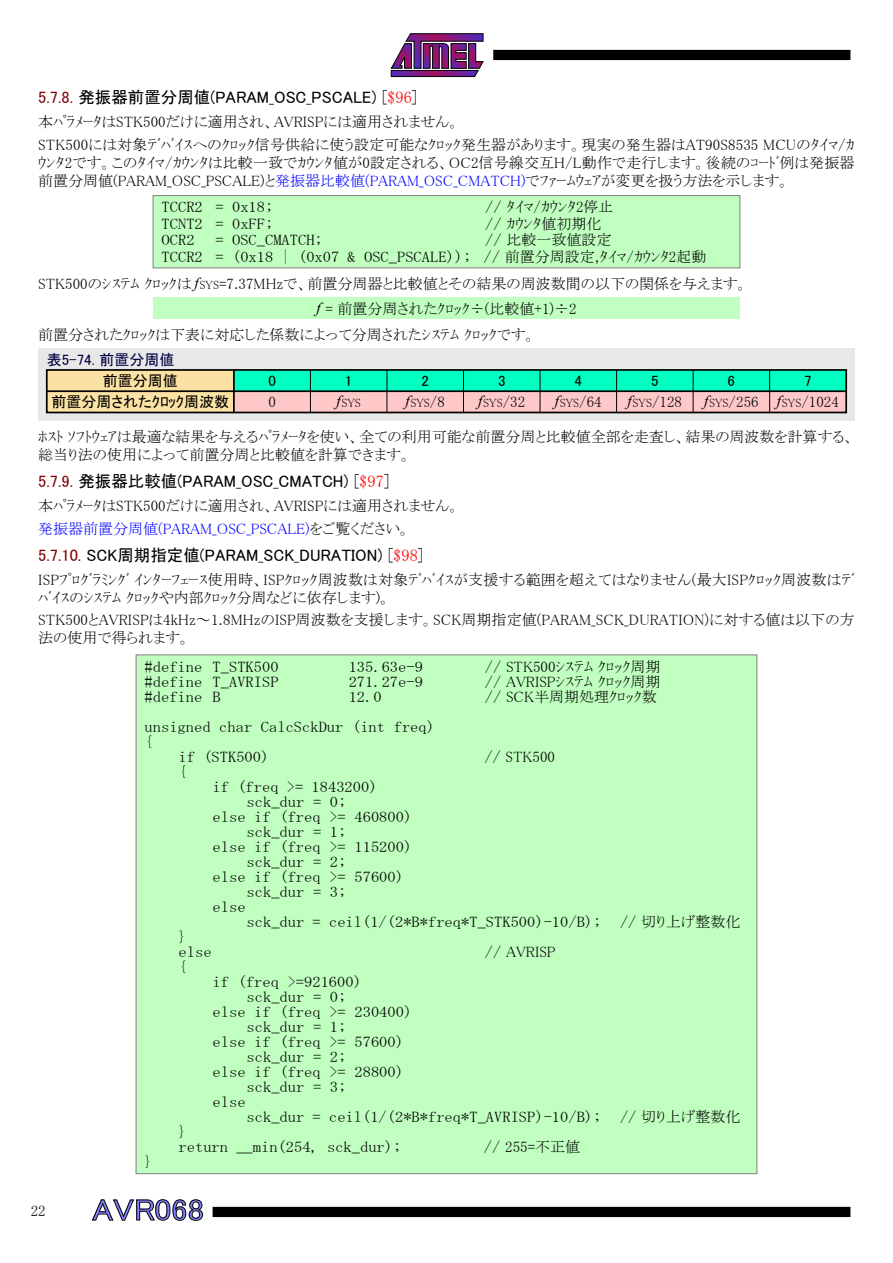
<style>
.page{position:relative;width:893px;height:1263px;background:#fff}
.page>*{position:absolute;margin:0;border:0;box-sizing:border-box;transform-origin:0 0}
.t1{font:30px "MS P Gothic";color:#8080ff;scale:1.1 1}
.t2{font:16.5px "MS P Gothic";color:#000}
.t3{font:15px/18px "MS P Mincho";color:#000}
.t4{font:15px/15px "MS Mincho";color:#000;scale:1.1 1}
.t5{font:15px/21.3px "MS P Gothic";color:#000;text-align:center}
.t6{font:15px "MS P Gothic";color:#000040}
.t7{font:12px "MS P Mincho";color:#000}
.s1{color:#800000}
.s2{font-family:"MS P Mincho"}
.s3{font-family:"MS P Mincho";color:#f00}
.s4{color:#00f}
.s5{font-family:"MS Mincho"}
.s6{font-family:"Times New Roman";font-style:italic}
.s7{font-size:12px}
.s8{font-family:"Times New Roman";font-style:italic;font-size:15px}
.s9{font-size:15px}
</style>
<div class="page">
<svg style="left:390px;top:33px;width:94px;height:44px"></svg>
<div style="left:493px;top:50px;width:357px;height:10px;background:#000"></div>
<div style="left:213px;top:1207px;width:637px;height:10px;background:#000"></div>
<svg style="left:92px;top:1199px;width:111px;height:22px"></svg>
<div style="left:153px;top:196px;width:587px;height:72px;background:#c0ffc0"></div>
<div style="left:153px;top:195px;width:587px;height:73px;border:1px solid #808080"></div>
<div style="left:153px;top:298px;width:587px;height:21px;background:#c0ffc0"></div>
<div style="left:38px;top:349px;width:817px;height:72px;background:#e8e8e8"></div>
<div style="left:234px;top:391px;width:612px;height:21px;background:#ffc8c8"></div>
<div style="left:234px;top:370px;width:612px;height:21px;background:#00ffc0"></div>
<div style="left:47px;top:370px;width:187px;height:42px;background:#fce1a4"></div>
<div style="left:46px;top:369px;width:801px;height:44px;border:2px solid #000"></div>
<hr style="left:233px;top:370px;width:2px;height:42px;background:#000">
<hr style="left:47px;top:390px;width:799px;height:2px;background:#000">
<hr style="left:310px;top:370px;width:1px;height:42px;background:#000">
<hr style="left:387px;top:370px;width:1px;height:42px;background:#000">
<hr style="left:463px;top:370px;width:1px;height:42px;background:#000">
<hr style="left:540px;top:370px;width:1px;height:42px;background:#000">
<hr style="left:616px;top:370px;width:1px;height:42px;background:#000">
<hr style="left:693px;top:370px;width:1px;height:42px;background:#000">
<hr style="left:769px;top:370px;width:1px;height:42px;background:#000">
<div style="left:136px;top:655px;width:621px;height:519px;background:#c0ffc0"></div>
<p class="t2" style="left:38px;top:89px;width:381px"><span class="s1">5.7.8.</span> 発振器前置分周値(PARAM_OSC_PSCALE) <span class="s2">[</span><span class="s3">$96</span><span class="s2">]</span></p>
<p class="t3" style="left:38px;top:111px;width:818px;line-height:22.5px">本ﾊﾟﾗﾒｰﾀはSTK500だけに適用され、AVRISPには適用されません。<br>STK500には対象ﾃﾞﾊﾞｲｽへのｸﾛｯｸ信号供給に使う設定可能なｸﾛｯｸ発生器があります。現実の発生器はAT90S8535 MCUのﾀｲﾏ/ｶ</p>
<p class="t3" style="left:38px;top:154px;width:818px">ｳﾝﾀ2です。このﾀｲﾏ/ｶｳﾝﾀは比較一致でｶｳﾝﾀ値が0設定される、OC2信号線交互H/L動作で走行します。後続のｺｰﾄﾞ例は発振器前置分周値(PARAM_OSC_PSCALE)と<span class="s4">発振器比較値(PARAM_OSC_CMATCH)</span>でﾌｧｰﾑｳｪｱが変更を扱う方法を示します。</p>
<p class="t4" style="left:162px;top:199px;width:103px">TCCR2 = 0x18;</p>
<p class="t3" style="left:485px;top:198px;width:130px"><span class="s5">//</span> ﾀｲﾏ/ｶｳﾝﾀ2停止</p>
<p class="t4" style="left:162px;top:216px;width:103px">TCNT2 = 0xFF;</p>
<p class="t3" style="left:485px;top:214px;width:118px"><span class="s5">//</span> ｶｳﾝﾀ値初期化</p>
<p class="t4" style="left:162px;top:232px;width:31px">OCR2</p>
<p class="t4" style="left:216px;top:232px;width:99px">= OSC_CMATCH;</p>
<p class="t3" style="left:485px;top:231px;width:128px"><span class="s5">//</span> 比較一致値設定</p>
<p class="t4" style="left:162px;top:249px;width:497px">TCCR2 = (0x18 | (0x07 &amp; OSC_PSCALE)); // <span class="s2">前置分周設定,ﾀｲﾏ/ｶｳﾝﾀ2起動</span></p>
<p class="t3" style="left:38px;top:275px;width:711px">STK500のｼｽﾃﾑ ｸﾛｯｸは <span class="s6">f</span><span class="s7">SYS</span>=7.37MHzで、前置分周器と比較値とその結果の周波数間の以下の関係を与えます。</p>
<p class="t3" style="left:316px;top:300px;width:262px"><span class="s6">f</span> = 前置分周されたｸﾛｯｸ÷(比較値+1)÷2</p>
<p class="t3" style="left:38px;top:326px;width:499px">前置分されたｸﾛｯｸは下表に対応した係数によって分周されたｼｽﾃﾑ ｸﾛｯｸです。</p>
<p class="t6" style="left:47px;top:352px;width:129px">表5-74. 前置分周値</p>
<p class="t5" style="left:52px;top:370px;width:179px">前置分周値<br>前置分周されたｸﾛｯｸ周波数</p>
<p class="t5" style="left:268px;top:370px;width:9px">0</p>
<p class="t5" style="left:345px;top:370px;width:9px">1</p>
<p class="t5" style="left:421px;top:370px;width:9px">2</p>
<p class="t5" style="left:498px;top:370px;width:9px">3</p>
<p class="t5" style="left:575px;top:370px;width:9px">4</p>
<p class="t5" style="left:728px;top:370px;width:9px">6</p>
<p class="t5" style="left:651px;top:370px;width:9px">5</p>
<p class="t5" style="left:804px;top:370px;width:9px">7</p>
<p class="t7" style="left:336px;top:397px;width:26px"><span class="s8">f</span>SYS</p>
<p class="t7" style="left:405px;top:397px;width:41px"><span class="s8">f</span>SYS<span class="s9">/8</span></p>
<p class="t7" style="left:478px;top:397px;width:49px"><span class="s8">f</span>SYS<span class="s9">/32</span></p>
<p class="t7" style="left:555px;top:397px;width:49px"><span class="s8">f</span>SYS<span class="s9">/64</span></p>
<p class="t3" style="left:628px;top:393px;width:56px"><span class="s6">f</span><span class="s7">SYS</span>/128</p>
<p class="t3" style="left:704px;top:393px;width:56px"><span class="s6">f</span><span class="s7">SYS</span>/256</p>
<p class="t3" style="left:777px;top:393px;width:64px"><span class="s6">f</span><span class="s7">SYS</span>/1024</p>
<p class="t3" style="left:268px;top:393px;width:9px">0</p>
<p class="t3" style="left:38px;top:428px;width:817px">ﾎｽﾄ ｿﾌﾄｳｪｱは最適な結果を与えるﾊﾟﾗﾒｰﾀを使い、全ての利用可能な前置分周と比較値全部を走査し、結果の周波数を計算する、総当り法の使用によって前置分周と比較値を計算できます。</p>
<p class="t2" style="left:38px;top:473px;width:353px"><span class="s1">5.7.9.</span> 発振器比較値(PARAM_OSC_CMATCH) <span class="s2">[</span><span class="s3">$97</span><span class="s2">]</span></p>
<p class="t3" style="left:38px;top:495px;width:423px;line-height:22.5px">本ﾊﾟﾗﾒｰﾀはSTK500だけに適用され、AVRISPには適用されません。<span class="s4">発振器前置分周値(PARAM_OSC_PSCALE)</span>をご覧ください。</p>
<p class="t2" style="left:38px;top:547px;width:387px"><span class="s1">5.7.10.</span> SCK周期指定値(PARAM_SCK_DURATION) <span class="s2">[</span><span class="s3">$98</span><span class="s2">]</span></p>
<p class="t3" style="left:38px;top:570px;width:818px">ISPﾌﾟﾛｸﾞﾗﾐﾝｸﾞ ｲﾝﾀｰﾌｪｰｽ使用時、ISPｸﾛｯｸ周波数は対象ﾃﾞﾊﾞｲｽが支援する範囲を超えてはなりません(最大ISPｸﾛｯｸ周波数はﾃﾞﾊﾞｲｽのｼｽﾃﾑ ｸﾛｯｸや内部ｸﾛｯｸ分周などに依存します)。</p>
<p class="t3" style="left:38px;top:611px;width:818px">STK500とAVRISPは4kHz～1.8MHzのISP周波数を支援します。SCK周期指定値(PARAM_SCK_DURATION)に対する値は以下の方法の使用で得られます。</p>
<p class="t4" style="left:145px;top:659px;width:123px">#define T_STK500</p>
<p class="t4" style="left:349px;top:659px;width:69px">135.63e-9</p>
<p class="t3" style="left:485px;top:658px;width:177px"><span class="s5">//</span> STK500ｼｽﾃﾑ ｸﾛｯｸ周期</p>
<p class="t4" style="left:145px;top:674px;width:123px">#define T_AVRISP</p>
<p class="t4" style="left:349px;top:674px;width:69px">271.27e-9</p>
<p class="t3" style="left:485px;top:673px;width:177px"><span class="s5">//</span> AVRISPｼｽﾃﾑ ｸﾛｯｸ周期</p>
<p class="t4" style="left:145px;top:689px;width:71px">#define B</p>
<p class="t4" style="left:349px;top:689px;width:31px">12.0</p>
<p class="t3" style="left:485px;top:688px;width:173px"><span class="s5">//</span> SCK半周期処理ｸﾛｯｸ数</p>
<p class="t4" style="left:145px;top:719px;width:265px">unsigned char CalcSckDur (int freq)</p>
<p class="t4" style="left:145px;top:734px;width:9px">{</p>
<p class="t4" style="left:179px;top:749px;width:84px">if (STK500)</p>
<p class="t3" style="left:484px;top:748px;width:72px"><span class="s5">//</span> STK500</p>
<p class="t4" style="left:179px;top:764px;width:9px">{</p>
<p class="t4" style="left:213px;top:779px;width:151px">if (freq &gt;= 1843200)</p>
<p class="t4" style="left:247px;top:794px;width:92px">sck_dur = 0;</p>
<p class="t4" style="left:213px;top:809px;width:183px">else if (freq &gt;= 460800)</p>
<p class="t4" style="left:247px;top:824px;width:92px">sck_dur = 1;</p>
<p class="t4" style="left:213px;top:839px;width:183px">else if (freq &gt;= 115200)</p>
<p class="t4" style="left:247px;top:854px;width:92px">sck_dur = 2;</p>
<p class="t4" style="left:213px;top:869px;width:176px">else if (freq &gt;= 57600)</p>
<p class="t4" style="left:247px;top:884px;width:92px">sck_dur = 3;</p>
<p class="t4" style="left:213px;top:899px;width:32px">else</p>
<p class="t4" style="left:247px;top:914px;width:451px">sck_dur = ceil(1/(2*B*freq*T_STK500)-10/B); // <span class="s2">切り上げ整数化</span></p>
<p class="t4" style="left:179px;top:929px;width:31px">} else</p>
<p class="t3" style="left:485px;top:943px;width:72px"><span class="s5">//</span> AVRISP</p>
<p class="t4" style="left:179px;top:959px;width:9px">{</p>
<p class="t4" style="left:213px;top:974px;width:137px">if (freq &gt;=921600)</p>
<p class="t4" style="left:247px;top:989px;width:92px">sck_dur = 0;</p>
<p class="t4" style="left:213px;top:1004px;width:183px">else if (freq &gt;= 230400)</p>
<p class="t4" style="left:247px;top:1019px;width:92px">sck_dur = 1;</p>
<p class="t4" style="left:213px;top:1034px;width:176px">else if (freq &gt;= 57600)</p>
<p class="t4" style="left:247px;top:1049px;width:92px">sck_dur = 2;</p>
<p class="t4" style="left:213px;top:1064px;width:176px">else if (freq &gt;= 28800)</p>
<p class="t4" style="left:247px;top:1079px;width:92px">sck_dur = 3;</p>
<p class="t4" style="left:213px;top:1094px;width:32px">else</p>
<p class="t4" style="left:247px;top:1109px;width:451px">sck_dur = ceil(1/(2*B*freq*T_AVRISP)-10/B); // <span class="s2">切り上げ整数化</span></p>
<p class="t4" style="left:179px;top:1124px;width:204px">}<br>return __min(254, sck_dur);</p>
<p class="t3" style="left:484px;top:1138px;width:98px"><span class="s5">//</span> 255=不正値</p>
<p class="t4" style="left:145px;top:1154px;width:9px">}</p>
<p class="t3" style="left:31px;top:1202px;width:16px">22</p>
<h1 class="t1" style="left:92px;top:1195px;width:103px">AVR068</h1>
</div>
